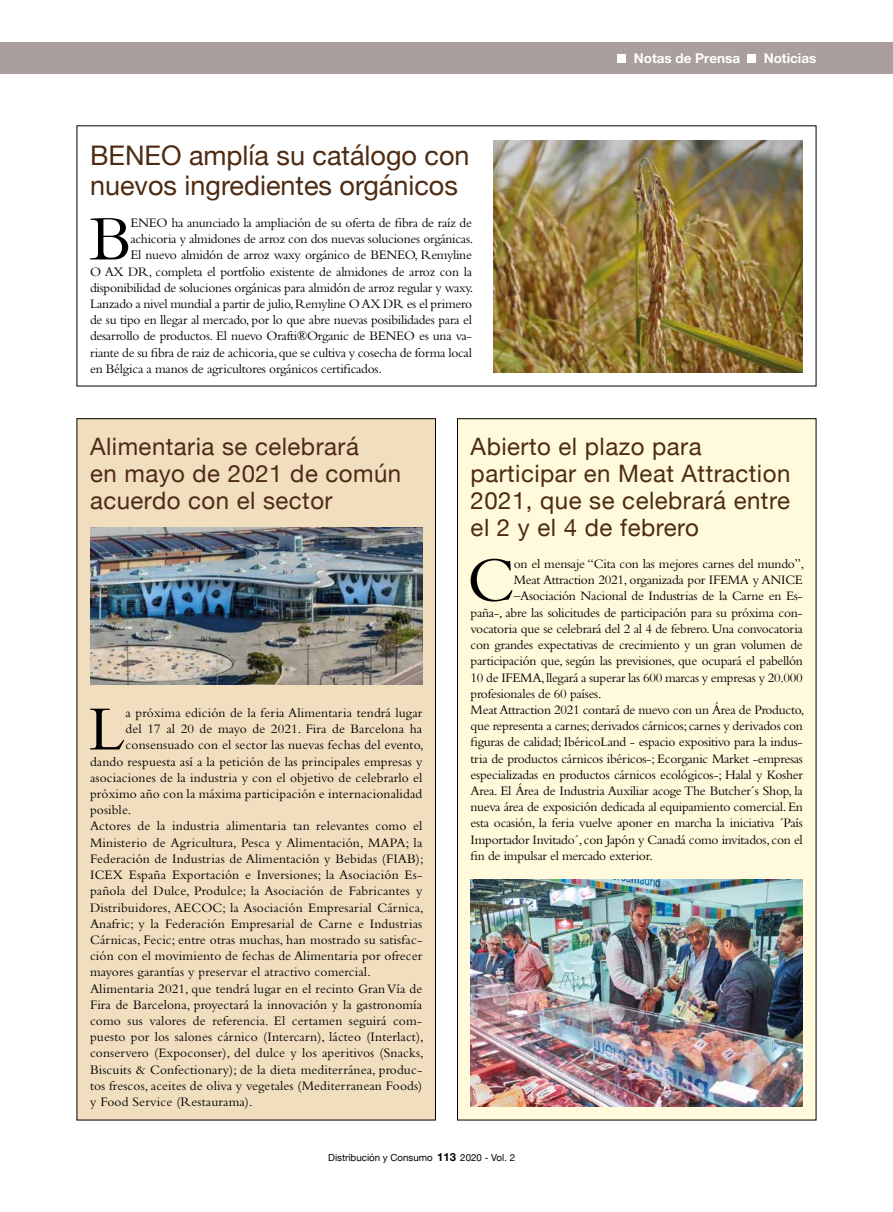
<style>
.page{position:relative;width:893px;height:1212px;background:#fff}
.page>*{position:absolute;margin:0;border:0;box-sizing:border-box;transform-origin:0 0}
.t1{font:65.55px "Bembo";color:#000}
.t2{font:27px/30px "Helvetica Neue";color:#4e2b13}
.t3{font:24px/27px "Helvetica Neue";letter-spacing:.02em;color:#4e2b13}
.t4{font:13.5px "Bembo";letter-spacing:-.02em;color:#000}
.t5{font:13.5px "Bembo";letter-spacing:.01em;color:#000}
.t6{font:700 13.5px "Helvetica Neue LT Std";color:#fff}
.t7{font:9.75px "Helvetica Neue";color:#000}
.s1{font-family:"Helvetica Neue LT Std";font-weight:700;font-size:11.25px}
</style>
<div class="page">
<div style="left:0;top:43px;width:893px;height:31px;background:#aa9f9d"></div>
<div style="left:618px;top:54px;width:8px;height:9px;background:#fff"></div>
<div style="left:748px;top:54px;width:8px;height:9px;background:#fff"></div>
<div style="left:457px;top:419px;width:359px;height:701px;background:#fffadc"></div>
<div style="left:77px;top:419px;width:358px;height:701px;background:#f0debf"></div>
<img style="left:90px;top:528px;width:332px;height:157px">
<img style="left:493px;top:141px;width:310px;height:232px">
<img style="left:471px;top:879px;width:332px;height:228px">
<h2 class="t2" style="left:90px;top:142px;width:381px">BENEO amplía su catálogo con nuevos ingredientes orgánicos</h2>
<h1 class="t1" style="left:90px;top:201px;width:43px">B</h1>
<p class="t4" style="left:130px;top:215px;width:343px">ENEO ha anunciado la ampliación de su oferta de fibra de raíz de</p>
<p class="t4" style="left:130px;top:231px;width:344px">achicoria y almidones de arroz con dos nuevas soluciones orgánicas.</p>
<p class="t4" style="left:130px;top:247px;width:343px">El nuevo almidón de arroz waxy orgánico de BENEO, Remyline</p>
<p class="t4" style="left:90px;top:264px;width:383px">O AX DR, completa el portfolio existente de almidones de arroz con la</p>
<p class="t4" style="left:90px;top:280px;width:385px">disponibilidad de soluciones orgánicas para almidón de arroz regular y waxy.</p>
<p class="t4" style="left:90px;top:296px;width:383px">Lanzado a nivel mundial a partir de julio, Remyline O AX DR es el primero</p>
<p class="t4" style="left:90px;top:312px;width:383px">de su tipo en llegar al mercado, por lo que abre nuevas posibilidades para el</p>
<p class="t4" style="left:90px;top:328px;width:383px">desarrollo de productos. El nuevo Orafti®Organic de BENEO es una va-</p>
<p class="t4" style="left:90px;top:345px;width:383px">riante de su fibra de raiz de achicoria, que se cultiva y cosecha de forma local</p>
<p class="t4" style="left:90px;top:361px;width:293px">en Bélgica a manos de agricultores orgánicos certificados.</p>
<p class="t6" style="left:634px;top:50px;width:108px">Notas de Prensa</p>
<p class="t6" style="left:764px;top:50px;width:54px">Noticias</p>
<h3 class="t3" style="left:90px;top:434px;width:313px">Alimentaria se celebrará<br>en mayo de 2021 de común acuerdo con el sector</h3>
<h1 class="t1" style="left:89px;top:691px;width:38px">L</h1>
<p class="t5" style="left:126px;top:705px;width:298px">a próxima edición de la feria Alimentaria tendrá lugar</p>
<p class="t5" style="left:126px;top:721px;width:298px">del 17 al 20 de mayo de 2021. Fira de Barcelona ha</p>
<p class="t5" style="left:126px;top:737px;width:300px">consensuado con el sector las nuevas fechas del evento,</p>
<p class="t5" style="left:90px;top:753px;width:334px">dando respuesta así a la petición de las principales empresas y</p>
<p class="t5" style="left:90px;top:770px;width:334px">asociaciones de la industria y con el objetivo de celebrarlo el</p>
<p class="t5" style="left:90px;top:786px;width:334px">próximo año con la máxima participación e internacionalidad</p>
<p class="t5" style="left:90px;top:802px;width:43px">posible.</p>
<p class="t5" style="left:90px;top:818px;width:334px">Actores de la industria alimentaria tan relevantes como el</p>
<p class="t5" style="left:90px;top:834px;width:334px">Ministerio de Agricultura, Pesca y Alimentación, MAPA; la</p>
<p class="t5" style="left:90px;top:851px;width:335px">Federación de Industrias de Alimentación y Bebidas (FIAB);</p>
<p class="t5" style="left:90px;top:867px;width:334px">ICEX España Exportación e Inversiones; la Asociación Es-</p>
<p class="t5" style="left:90px;top:883px;width:334px">pañola del Dulce, Produlce; la Asociación de Fabricantes y</p>
<p class="t5" style="left:90px;top:899px;width:335px">Distribuidores, AECOC; la Asociación Empresarial Cárnica,</p>
<p class="t5" style="left:90px;top:915px;width:334px">Anafric; y la Federación Empresarial de Carne e Industrias</p>
<p class="t5" style="left:90px;top:932px;width:334px">Cárnicas, Fecic; entre otras muchas, han mostrado su satisfac-</p>
<p class="t5" style="left:90px;top:948px;width:334px">ción con el movimiento de fechas de Alimentaria por ofrecer</p>
<p class="t5" style="left:90px;top:964px;width:282px">mayores garantías y preservar el atractivo comercial.</p>
<p class="t5" style="left:90px;top:980px;width:334px">Alimentaria 2021, que tendrá lugar en el recinto Gran Vía de</p>
<p class="t5" style="left:90px;top:996px;width:334px">Fira de Barcelona, proyectará la innovación y la gastronomía</p>
<p class="t5" style="left:90px;top:1013px;width:334px">como sus valores de referencia. El certamen seguirá com-</p>
<p class="t5" style="left:90px;top:1029px;width:335px">puesto por los salones cárnico (Intercarn), lácteo (Interlact),</p>
<p class="t5" style="left:90px;top:1045px;width:335px">conservero (Expoconser), del dulce y los aperitivos (Snacks,</p>
<p class="t5" style="left:90px;top:1061px;width:334px">Biscuits &amp; Confectionary); de la dieta mediterránea, produc-</p>
<p class="t5" style="left:90px;top:1077px;width:334px">tos frescos, aceites de oliva y vegetales (Mediterranean Foods)</p>
<p class="t5" style="left:90px;top:1094px;width:164px">y Food Service (Restaurama).</p>
<h3 class="t3" style="left:471px;top:434px;width:321px">Abierto el plazo para participar en Meat Attraction<br>2021, que se celebrará entre el 2 y el 4 de febrero</h3>
<h1 class="t1" style="left:467px;top:542px;width:49px">C</h1>
<p class="t4" style="left:514px;top:556px;width:292px">on el mensaje “Cita con las mejores carnes del mundo”,</p>
<p class="t4" style="left:514px;top:572px;width:291px">Meat Attraction 2021, organizada por IFEMA y ANICE</p>
<p class="t4" style="left:514px;top:588px;width:291px">–Asociación Nacional de Industrias de la Carne en Es-</p>
<p class="t4" style="left:471px;top:605px;width:334px">paña-, abre las solicitudes de participación para su próxima con-</p>
<p class="t4" style="left:471px;top:621px;width:334px">vocatoria que se celebrará del 2 al 4 de febrero. Una convocatoria</p>
<p class="t4" style="left:471px;top:637px;width:334px">con grandes expectativas de crecimiento y un gran volumen de</p>
<p class="t4" style="left:471px;top:653px;width:334px">participación que, según las previsiones, que ocupará el pabellón</p>
<p class="t4" style="left:471px;top:669px;width:334px">10 de IFEMA, llegará a superar las 600 marcas y empresas y 20.000</p>
<p class="t4" style="left:471px;top:686px;width:132px">profesionales de 60 países.</p>
<p class="t4" style="left:471px;top:702px;width:335px">Meat Attraction 2021 contará de nuevo con un Área de Producto,</p>
<p class="t4" style="left:471px;top:718px;width:334px">que representa a carnes; derivados cárnicos; carnes y derivados con</p>
<p class="t4" style="left:471px;top:734px;width:334px">figuras de calidad; IbéricoLand - espacio expositivo para la indus-</p>
<p class="t4" style="left:471px;top:750px;width:334px">tria de productos cárnicos ibéricos-; Ecorganic Market -empresas</p>
<p class="t4" style="left:471px;top:767px;width:334px">especializadas en productos cárnicos ecológicos-; Halal y Kosher</p>
<p class="t4" style="left:471px;top:783px;width:334px">Area. El Área de Industria Auxiliar acoge The Butcher´s Shop, la</p>
<p class="t4" style="left:471px;top:799px;width:334px">nueva área de exposición dedicada al equipamiento comercial. En</p>
<p class="t4" style="left:471px;top:815px;width:334px">esta ocasión, la feria vuelve aponer en marcha la iniciativa ´País</p>
<p class="t4" style="left:471px;top:831px;width:334px">Importador Invitado´, con Japón y Canadá como invitados, con el</p>
<p class="t4" style="left:471px;top:848px;width:184px">fin de impulsar el mercado exterior.</p>
<p class="t7" style="left:328px;top:1150px;width:188px">Distribución y Consumo <span class="s1">113</span> 2020 - Vol. 2</p>
</div>
